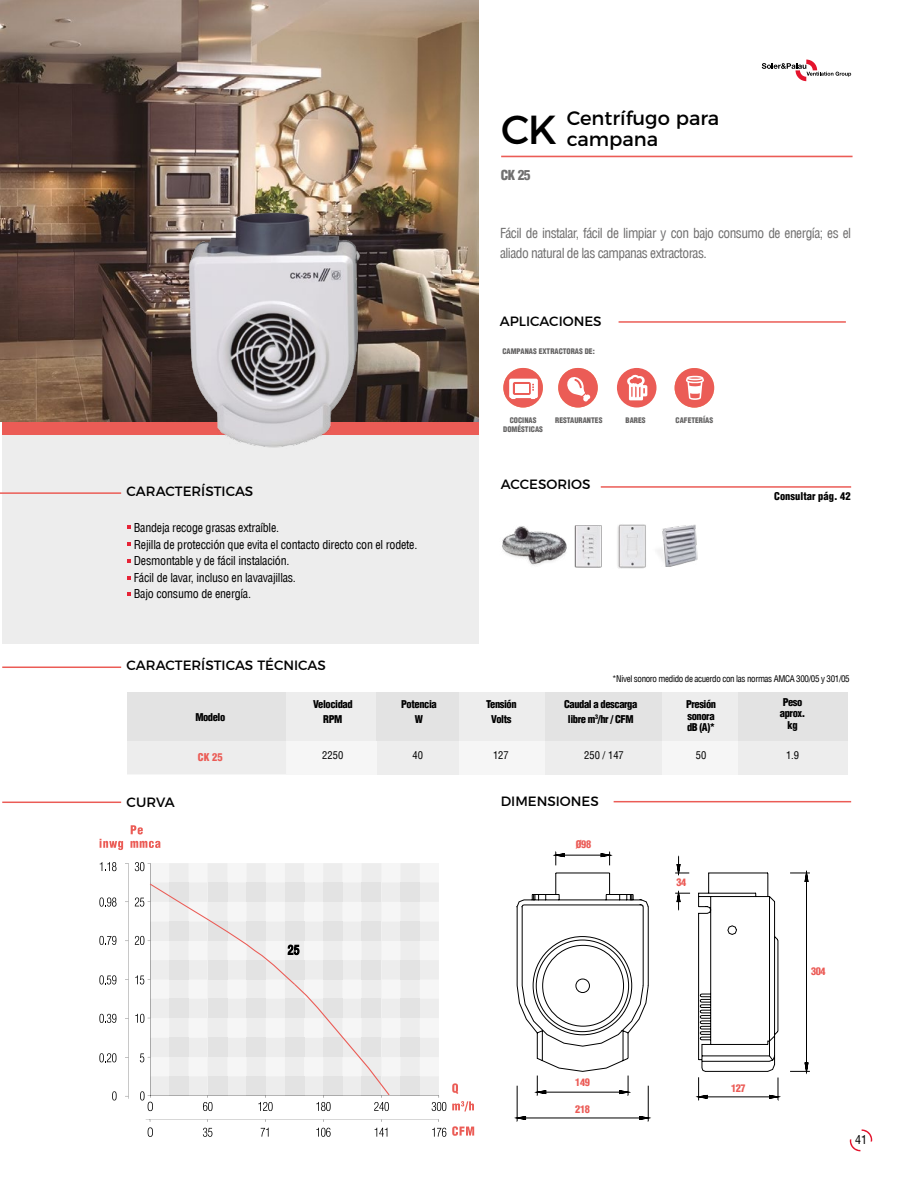
<style>
.page{position:relative;width:915px;height:1191px;background:#fff}
.page>*{position:absolute;margin:0;border:0;box-sizing:border-box;transform-origin:0 0}
.t1{font:19.5px/20.4px "Montserrat";color:#000;text-align:center}
.t2{font:condensed 13.5px/20.2px "Helvetica LT";letter-spacing:-.04em;color:#706f6f}
.t3{font:13.5px "Montserrat";color:#000}
.t4{font:900 condensed 13.5px "Helvetica LT";color:#706f6f}
.t5{font:condensed 12px/16.5px "Helvetica LT";letter-spacing:-.02em;color:#000}
.t6{font:900 condensed 10.5px/14.4px "Helvetica LT";letter-spacing:-.04em;color:#000;text-align:center}
.t7{font:condensed 10.5px "Helvetica LT";color:#000}
.t8{font:900 condensed 10.5px "Helvetica LT Std";color:#000}
.t9{font:900 condensed 10.5px "Helvetica LT";color:#eb5c56}
.t10{font:900 condensed 10.35px "Helvetica LT";letter-spacing:-.04em;color:#eb5b56}
.t11{font:condensed 9px "Helvetica LT";letter-spacing:-.04em;color:#000}
.t12{font:900 condensed 7.5px/9px "Helvetica LT";color:#646363;text-align:center}
.s1{font-size:40.5px}
</style>
<div class="page">
<svg style="left:761px;top:60px;width:89px;height:21px"></svg>
<svg style="left:849px;top:1129px;width:22px;height:22px"></svg>
<div style="left:2px;top:421px;width:476px;height:222px;background:#ededed"></div>
<div style="left:2px;top:421px;width:476px;height:14px;background:#eb5c56"></div>
<img style="left:0;top:0;width:478px;height:421px">
<hr style="left:0;top:492px;width:121px;height:2px;background:#eb5c56">
<hr style="left:2px;top:666px;width:119px;height:2px;background:#eb5c56">
<hr style="left:2px;top:801px;width:119px;height:2px;background:#eb5c56">
<svg style="left:127px;top:526px;width:4px;height:3px"></svg>
<svg style="left:127px;top:592px;width:4px;height:3px"></svg>
<svg style="left:127px;top:559px;width:4px;height:4px"></svg>
<svg style="left:127px;top:576px;width:4px;height:3px"></svg>
<svg style="left:127px;top:542px;width:4px;height:4px"></svg>
<img style="left:187px;top:210px;width:178px;height:238px">
<div style="left:558px;top:368px;width:39px;height:39px;background:#eb5c56;border-radius:50%"></div>
<svg style="left:567px;top:377px;width:23px;height:24px"></svg>
<div style="left:503px;top:368px;width:39px;height:39px;background:#eb5c56;border-radius:50%"></div>
<svg style="left:509px;top:378px;width:28px;height:21px"></svg>
<div style="left:514px;top:384px;width:14px;height:9px;background:#fff"></div>
<hr style="left:501px;top:156px;width:351px;height:1px;background:#eb5c56">
<div style="left:674px;top:368px;width:40px;height:39px;background:#eb5c56;border-radius:50%"></div>
<svg style="left:686px;top:376px;width:17px;height:24px"></svg>
<hr style="left:618px;top:321px;width:227px;height:2px;background:#eb5c56">
<div style="left:616px;top:368px;width:40px;height:39px;background:#eb5c56;border-radius:50%"></div>
<svg style="left:627px;top:374px;width:20px;height:26px"></svg>
<img style="left:617px;top:524px;width:29px;height:45px">
<hr style="left:600px;top:486px;width:250px;height:2px;background:#eb5c56">
<hr style="left:613px;top:801px;width:237px;height:1px;background:#eb5c56">
<img style="left:502px;top:526px;width:65px;height:40px">
<img style="left:574px;top:525px;width:28px;height:43px">
<img style="left:657px;top:524px;width:41px;height:43px">
<div style="left:376px;top:741px;width:83px;height:33px;background:#ededed"></div>
<div style="left:286px;top:741px;width:90px;height:33px;background:#f6f6f6"></div>
<div style="left:459px;top:741px;width:85px;height:33px;background:#f6f6f6"></div>
<div style="left:544px;top:741px;width:118px;height:33px;background:#ededed"></div>
<div style="left:662px;top:741px;width:118px;height:33px;background:#f6f6f6"></div>
<div style="left:738px;top:741px;width:110px;height:33px;background:#ededed"></div>
<div style="left:127px;top:741px;width:159px;height:33px;background:#ededed"></div>
<div style="left:127px;top:692px;width:159px;height:49px;background:#e3e3e3"></div>
<div style="left:286px;top:692px;width:90px;height:49px;background:#ededed"></div>
<div style="left:376px;top:692px;width:83px;height:49px;background:#e3e3e3"></div>
<div style="left:459px;top:692px;width:85px;height:49px;background:#ededed"></div>
<div style="left:544px;top:692px;width:118px;height:49px;background:#e3e3e3"></div>
<div style="left:662px;top:692px;width:118px;height:49px;background:#ededed"></div>
<div style="left:738px;top:692px;width:110px;height:49px;background:#e3e3e3"></div>
<svg style="left:516px;top:871px;width:291px;height:250px"></svg>
<svg style="left:515px;top:1116px;width:10px;height:3px"></svg>
<svg style="left:639px;top:1116px;width:10px;height:3px"></svg>
<svg style="left:125px;top:863px;width:4px;height:235px"></svg>
<svg style="left:99px;top:838px;width:24px;height:12px"></svg>
<svg style="left:131px;top:825px;width:12px;height:9px"></svg>
<svg style="left:130px;top:841px;width:30px;height:7px"></svg>
<svg style="left:100px;top:862px;width:16px;height:9px"></svg>
<svg style="left:99px;top:897px;width:17px;height:9px"></svg>
<svg style="left:99px;top:936px;width:17px;height:9px"></svg>
<svg style="left:99px;top:975px;width:17px;height:9px"></svg>
<svg style="left:99px;top:1013px;width:17px;height:10px"></svg>
<svg style="left:99px;top:1053px;width:17px;height:9px"></svg>
<svg style="left:112px;top:1091px;width:4px;height:9px"></svg>
<svg style="left:145px;top:1119px;width:294px;height:2px"></svg>
<svg style="left:147px;top:1127px;width:6px;height:9px"></svg>
<svg style="left:203px;top:1127px;width:9px;height:9px"></svg>
<svg style="left:260px;top:1127px;width:8px;height:9px"></svg>
<svg style="left:316px;top:1127px;width:14px;height:9px"></svg>
<svg style="left:374px;top:1127px;width:13px;height:9px"></svg>
<svg style="left:432px;top:1127px;width:14px;height:9px"></svg>
<svg style="left:452px;top:1083px;width:6px;height:11px"></svg>
<svg style="left:452px;top:1101px;width:22px;height:10px"></svg>
<svg style="left:452px;top:1126px;width:22px;height:9px"></svg>
<svg style="left:135px;top:862px;width:311px;height:249px"></svg>
<h1 class="t1" style="left:501px;top:107px;width:219px"><span class="s1">CK</span> Centrífugo para campana</h1>
<p class="t4" style="left:500px;top:167px;width:31px">CK 25</p>
<p class="t2" style="left:500px;top:223px;width:352px">Fácil de instalar, fácil de limpiar y con bajo consumo de energía; es el aliado natural de las campanas extractoras.</p>
<p class="t3" style="left:499px;top:310px;width:103px">APLICACIONES</p>
<p class="t12" style="left:502px;top:347px;width:94px">CAMPANAS EXTRACTORAS DE:</p>
<p class="t3" style="left:126px;top:480px;width:128px">CARACTERÍSTICAS</p>
<p class="t5" style="left:134px;top:519px;width:285px">Bandeja recoge grasas extraíble.<br>Rejilla de protección que evita el contacto directo con el rodete.<br>Desmontable y de fácil instalación.<br>Fácil de lavar, incluso en lavavajillas.<br>Bajo consumo de energía.</p>
<p class="t3" style="left:126px;top:654px;width:201px">CARACTERÍSTICAS TÉCNICAS</p>
<p class="t12" style="left:503px;top:415px;width:41px">COCINAS<br>DOMÉSTICAS</p>
<p class="t12" style="left:555px;top:415px;width:49px">RESTAURANTES</p>
<p class="t12" style="left:625px;top:415px;width:22px">BARES</p>
<p class="t12" style="left:675px;top:415px;width:39px">CAFETERÍAS</p>
<p class="t3" style="left:500px;top:473px;width:91px">ACCESORIOS</p>
<p class="t8" style="left:774px;top:489px;width:78px">Consultar pág. 42</p>
<p class="t11" style="left:612px;top:673px;width:239px">*Nivel sonoro medido de acuerdo con las normas AMCA 300/05 y 301/05</p>
<p class="t3" style="left:126px;top:791px;width:49px">CURVA</p>
<p class="t6" style="left:195px;top:710px;width:31px">Modelo</p>
<p class="t9" style="left:198px;top:750px;width:26px">CK 25</p>
<p class="t6" style="left:313px;top:697px;width:41px">Velocidad<br>RPM</p>
<p class="t6" style="left:401px;top:697px;width:37px">Potencia<br>W</p>
<p class="t6" style="left:685px;top:698px;width:32px;line-height:11.4px;text-align:left">Presión sonora dB (A)*</p>
<p class="t6" style="left:779px;top:696px;width:27px;line-height:11.4px">Peso aprox. kg</p>
<p class="t6" style="left:486px;top:697px;width:32px">Tensión<br>Volts</p>
<p class="t6" style="left:564px;top:697px;width:75px">Caudal a descarga libre m<sup>3</sup>/hr / CFM</p>
<p class="t7" style="left:322px;top:749px;width:22px">2250</p>
<p class="t7" style="left:412px;top:749px;width:12px">40</p>
<p class="t7" style="left:493px;top:749px;width:17px">127</p>
<p class="t7" style="left:584px;top:749px;width:41px">250 / 147</p>
<p class="t7" style="left:695px;top:749px;width:12px">50</p>
<p class="t7" style="left:785px;top:749px;width:15px">1.9</p>
<p class="t3" style="left:500px;top:790px;width:99px">DIMENSIONES</p>
<p class="t10" style="left:575px;top:837px;width:17px">Ø98</p>
<p class="t10" style="left:676px;top:875px;width:11px">34</p>
<p class="t10" style="left:810px;top:964px;width:16px">304</p>
<p class="t10" style="left:575px;top:1075px;width:16px">149</p>
<p class="t10" style="left:575px;top:1102px;width:16px">218</p>
<p class="t10" style="left:730px;top:1081px;width:16px">127</p>
<p class="t5" style="left:854px;top:1131px;width:13px">41</p>
</div>
